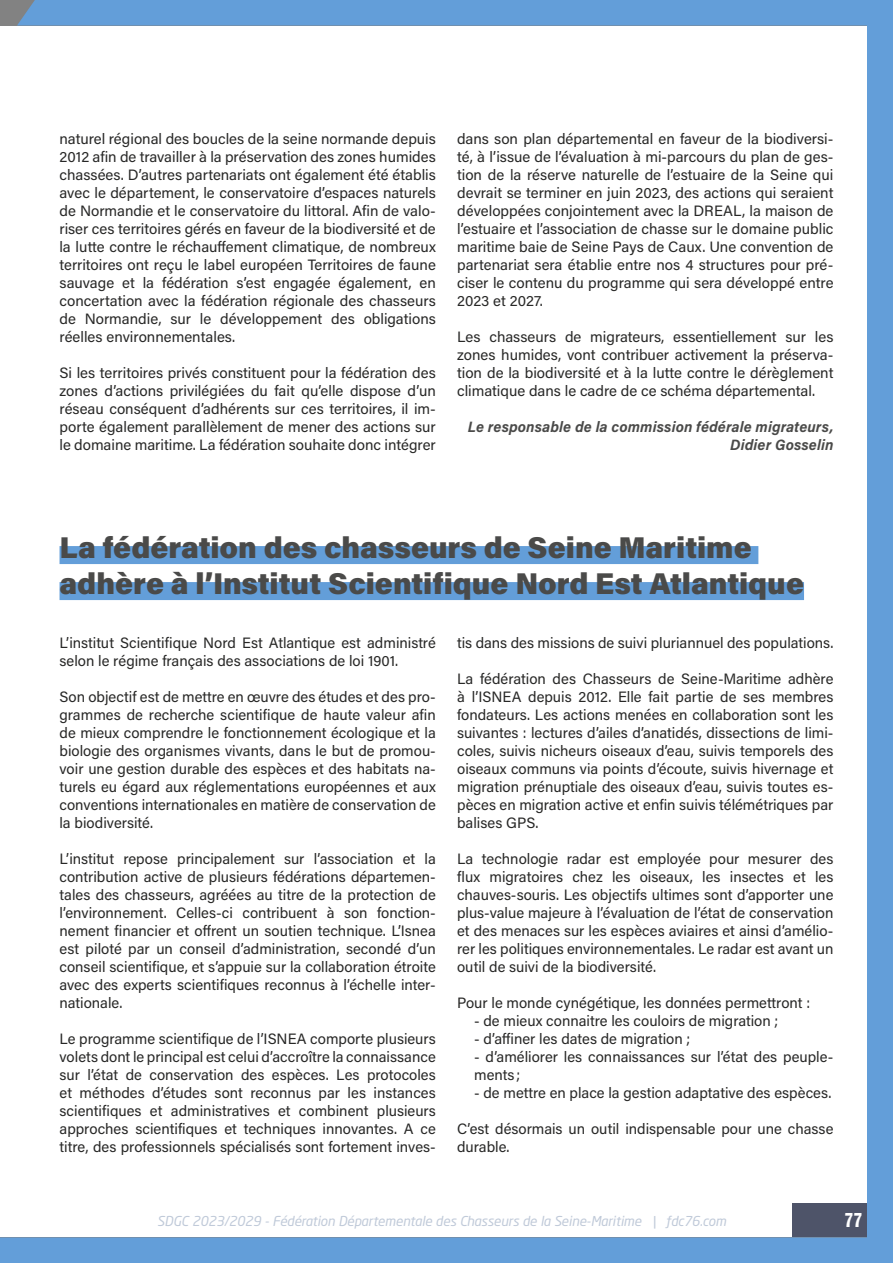
<style>
.page{position:relative;width:893px;height:1263px;background:#fff}
.page>*{position:absolute;margin:0;border:0;box-sizing:border-box;transform-origin:0 0}
.t1{font:900 30px/36px "Acumin Pro";color:#4a4a49}
.t2{font:21px "Franklin Gothic URW Com Dem";color:#fff}
.t3{font:15px/18px "Acumin Pro";color:#282827;text-align:justify}
.t4{font:italic 700 15px/18px "Acumin Pro";letter-spacing:.01em;color:#4a4a49;text-align:right}
.t5{font:italic 13.5px "Neo Sans W1 G";letter-spacing:-.01em;color:#c0cad9}
</style>
<div class="page">
<div style="left:793px;top:1203px;width:100px;height:34px;background:#4e5469"></div>
<div style="left:17px;top:0;width:850px;height:26px;background:#639ed9"></div>
<div style="left:0;top:1237px;width:867px;height:26px;background:#639ed9"></div>
<div style="left:867px;top:0;width:26px;height:1263px;background:#639ed9"></div>
<div style="left:60px;top:546px;width:698px;height:18px;background:#639ed9"></div>
<div style="left:60px;top:582px;width:744px;height:18px;background:#639ed9"></div>
<p class="t3" style="left:60px;top:129px;width:378px">naturel régional des boucles de la seine normande depuis 2012 afin de travailler à la préservation des zones humides chassées. D’autres partenariats ont également été établis avec le département, le conservatoire d’espaces naturels de Normandie et le conservatoire du littoral. Afin de valo&shy;riser ces territoires gérés en faveur de la biodiversité et de la lutte contre le réchauffement climatique, de nombreux territoires ont reçu le label européen Territoires de faune sauvage et la fédération s’est engagée également, en concertation avec la fédération régionale des chasseurs de Normandie, sur le développement des obligations réelles environnementales.</p>
<p class="t3" style="left:60px;top:363px;width:378px">Si les territoires privés constituent pour la fédération des zones d’actions privilégiées du fait qu’elle dispose d’un réseau conséquent d’adhérents sur ces territoires, il im&shy;porte également parallèlement de mener des actions sur le domaine maritime. La fédération souhaite donc intégrer</p>
<p class="t3" style="left:457px;top:129px;width:378px">dans son plan départemental en faveur de la biodiversi&shy;té, à l’issue de l’évaluation à mi-parcours du plan de ges&shy;tion de la réserve naturelle de l’estuaire de la Seine qui devrait se terminer en juin 2023, des actions qui seraient développées conjointement avec la DREAL, la maison de l’estuaire et l’association de chasse sur le domaine public maritime baie de Seine Pays de Caux. Une convention de partenariat sera établie entre nos 4 structures pour pré&shy;ciser le contenu du programme qui sera développé entre 2023 et 2027.</p>
<p class="t3" style="left:457px;top:327px;width:378px">Les chasseurs de migrateurs, essentiellement sur les zones humides, vont contribuer activement la préserva&shy;tion de la biodiversité et à la lutte contre le dérèglement climatique dans le cadre de ce schéma départemental.</p>
<p class="t4" style="left:468px;top:417px;width:367px">Le responsable de la commission fédérale migrateurs,<br>Didier Gosselin</p>
<h1 class="t1" style="left:60px;top:528px;width:746px">La fédération des chasseurs de Seine Maritime adhère à l’Institut Scientifique Nord Est Atlantique</h1>
<p class="t3" style="left:60px;top:633px;width:378px">L’institut Scientifique Nord Est Atlantique est administré selon le régime français des associations de loi 1901.</p>
<p class="t3" style="left:60px;top:687px;width:378px">Son objectif est de mettre en œuvre des études et des pro&shy;grammes de recherche scientifique de haute valeur afin de mieux comprendre le fonctionnement écologique et la biologie des organismes vivants, dans le but de promou&shy;voir une gestion durable des espèces et des habitats na&shy;turels eu égard aux réglementations européennes et aux conventions internationales en matière de conservation de la biodiversité.</p>
<p class="t3" style="left:60px;top:849px;width:378px">L’institut repose principalement sur l’association et la contribution active de plusieurs fédérations départemen&shy;tales des chasseurs, agréées au titre de la protection de l’environnement. Celles-ci contribuent à son fonction&shy;nement financier et offrent un soutien technique. L’Isnea est piloté par un conseil d’administration, secondé d’un conseil scientifique, et s’appuie sur la collaboration étroite avec des experts scientifiques reconnus à l’échelle inter&shy;nationale.</p>
<p class="t3" style="left:60px;top:1029px;width:378px">Le programme scientifique de l’ISNEA comporte plusieurs volets dont le principal est celui d’accroître la connaissance sur l’état de conservation des espèces. Les protocoles et méthodes d’études sont reconnus par les instances scientifiques et administratives et combinent plusieurs approches scientifiques et techniques innovantes. A ce titre, des professionnels spécialisés sont fortement inves-</p>
<p class="t3" style="left:457px;top:633px;width:378px">tis dans des missions de suivi pluriannuel des populations.</p>
<p class="t3" style="left:457px;top:669px;width:378px">La fédération des Chasseurs de Seine-Maritime adhère à l’ISNEA depuis 2012. Elle fait partie de ses membres fondateurs. Les actions menées en collaboration sont les suivantes : lectures d’ailes d’anatidés, dissections de limi&shy;coles, suivis nicheurs oiseaux d’eau, suivis temporels des oiseaux communs via points d’écoute, suivis hivernage et migration prénuptiale des oiseaux d’eau, suivis toutes es&shy;pèces en migration active et enfin suivis télémétriques par balises GPS.</p>
<p class="t3" style="left:457px;top:849px;width:378px">La technologie radar est employée pour mesurer des flux migratoires chez les oiseaux, les insectes et les chauves-souris. Les objectifs ultimes sont d’apporter une plus-value majeure à l’évaluation de l’état de conservation et des menaces sur les espèces aviaires et ainsi d’amélio&shy;rer les politiques environnementales. Le radar est avant un outil de suivi de la biodiversité.</p>
<p class="t3" style="left:457px;top:993px;width:354px">Pour le monde cynégétique, les données permettront :</p>
<p class="t3" style="left:474px;top:1011px;width:306px">- de mieux connaitre les couloirs de migration ;</p>
<p class="t3" style="left:474px;top:1029px;width:218px">- d’affiner les dates de migration ;</p>
<p class="t3" style="left:474px;top:1047px;width:361px">- d’améliorer les connaissances sur l’état des peuple&shy;ments ;</p>
<p class="t3" style="left:474px;top:1083px;width:359px">- de mettre en place la gestion adaptative des espèces.</p>
<p class="t3" style="left:457px;top:1119px;width:378px">C’est désormais un outil indispensable pour une chasse durable.</p>
<p class="t5" style="left:157px;top:1213px;width:570px">SDGC 2023/2029 - Fédération Départementale des Chasseurs de la Seine-Maritime | fdc76.com</p>
<h2 class="t2" style="left:845px;top:1206px;width:19px">77</h2>
</div>
